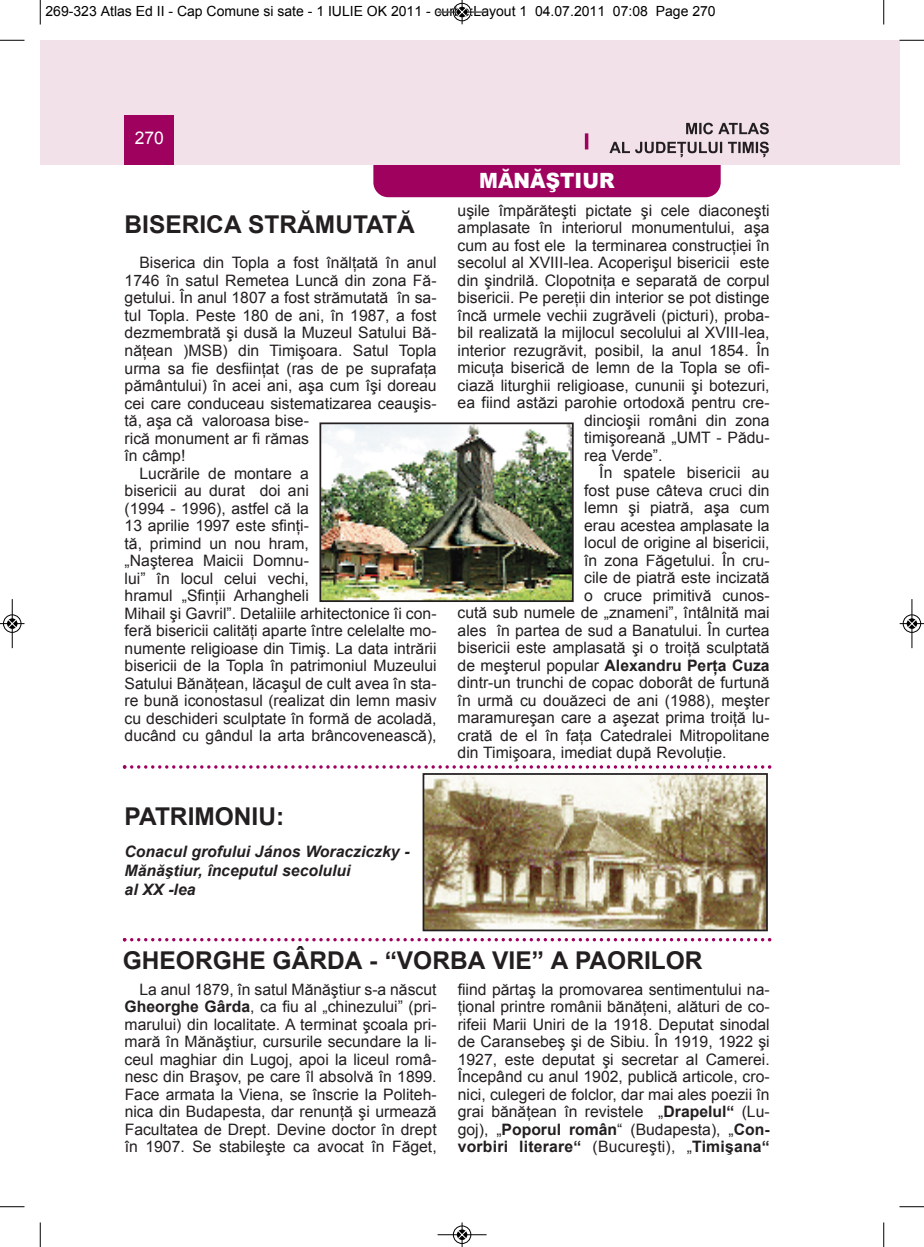
<style>
.page{position:relative;width:924px;height:1247px;background:#fff}
.page>*{position:absolute;margin:0;border:0;box-sizing:border-box;transform-origin:0 0}
.t1{font:700 24.5px "Arial";color:#231f20}
.t2{font:900 21px "Arial";color:#fff;scale:.95 1}
.t3{font:17.5px "Arial";color:#fff}
.t4{font:15.75px/17.5px "Arial";color:#231f20;text-align:justify}
.t5{font:italic 700 15.75px/18.9px "Arial";color:#231f20}
.t6{font:700 15.75px "Arial";color:#231f20}
.t7{font:14px "Arial";color:#000}
.s1{font-weight:400}
.s2{font-weight:700}
</style>
<div class="page">
<div style="left:884px;top:40px;width:15px;height:124px;background:#f3e1e9"></div>
<div style="left:373px;top:134px;width:348px;height:63px;background:#9e015e;border-radius:15px"></div>
<div style="left:40px;top:40px;width:844px;height:124px;background:#f3e1e9"></div>
<div style="left:125px;top:115px;width:49px;height:49px;background:#9e015e"></div>
<hr style="left:585px;top:133px;width:3px;height:16px;background:#9e015e">
<svg style="left:686px;top:123px;width:83px;height:11px"></svg>
<svg style="left:609px;top:142px;width:160px;height:15px"></svg>
<img style="left:322px;top:425px;width:249px;height:174px">
<div style="left:319px;top:422px;width:255px;height:180px;border:2px solid #231f20"></div>
<img style="left:425px;top:776px;width:340px;height:152px">
<div style="left:422px;top:773px;width:346px;height:158px;border:2px solid #231f20"></div>
<svg style="left:123px;top:765px;width:648px;height:3px"></svg>
<svg style="left:123px;top:938px;width:648px;height:3px"></svg>
<svg style="left:40px;top:0;width:1px;height:24px"></svg>
<svg style="left:0;top:40px;width:24px;height:1px"></svg>
<svg style="left:883px;top:0;width:1px;height:24px"></svg>
<svg style="left:899px;top:40px;width:25px;height:1px"></svg>
<svg style="left:40px;top:1222px;width:1px;height:24px"></svg>
<svg style="left:0;top:1206px;width:24px;height:1px"></svg>
<svg style="left:883px;top:1222px;width:1px;height:24px"></svg>
<svg style="left:899px;top:1206px;width:25px;height:1px"></svg>
<hr style="left:438px;top:12px;width:48px;height:1px;background:#000">
<div style="left:453px;top:3px;width:18px;height:18px;border:1px solid #000;border-radius:50%"></div>
<svg style="left:458px;top:0;width:8px;height:24px"></svg>
<hr style="left:438px;top:1234px;width:48px;height:1px;background:#000">
<div style="left:453px;top:1225px;width:18px;height:18px;border:1px solid #000;border-radius:50%"></div>
<svg style="left:458px;top:1222px;width:8px;height:24px"></svg>
<div style="left:3px;top:614px;width:19px;height:19px;border:1px solid #fff;border-radius:50%"></div>
<hr style="left:12px;top:599px;width:1px;height:49px;background:#000">
<div style="left:3px;top:614px;width:18px;height:18px;border:1px solid #000;border-radius:50%"></div>
<svg style="left:0;top:619px;width:24px;height:9px"></svg>
<div style="left:902px;top:614px;width:19px;height:19px;border:1px solid #fff;border-radius:50%"></div>
<hr style="left:911px;top:599px;width:1px;height:49px;background:#000">
<div style="left:903px;top:614px;width:18px;height:18px;border:1px solid #000;border-radius:50%"></div>
<svg style="left:900px;top:619px;width:24px;height:9px"></svg>
<p class="t7" style="left:46px;top:3px;width:672px">269-323 Atlas Ed II - Cap Comune si sate - 1 IULIE OK 2011 - curbe:Layout 1 04.07.2011 07:08 Page 270</p>
<p class="t3" style="left:135px;top:128px;width:31px">270</p>
<h1 class="t1" style="left:125px;top:211px;width:292px">BISERICA STRĂMuTATĂ</h1>
<p class="t4" style="left:139px;top:254px;width:299px">Biserica din Topla a fost înălţată în anul</p>
<p class="t4" style="left:125px;top:272px;width:313px">1746 în satul Remetea Luncă din zona Fă-</p>
<p class="t4" style="left:125px;top:289px;width:313px">getului. În anul 1807 a fost strămutată în sa-</p>
<p class="t4" style="left:125px;top:307px;width:313px">tul Topla. Peste 180 de ani, în 1987, a fost</p>
<p class="t4" style="left:125px;top:324px;width:313px">dezmembrată şi dusă la Muzeul Satului Bă-</p>
<p class="t4" style="left:125px;top:342px;width:313px">năţean )MSB) din Timişoara. Satul Topla</p>
<p class="t4" style="left:125px;top:359px;width:313px">urma sa fie desfiinţat (ras de pe suprafaţa</p>
<p class="t4" style="left:125px;top:377px;width:313px">pământului) în acei ani, aşa cum îşi doreau</p>
<p class="t4" style="left:125px;top:394px;width:313px">cei care conduceau sistematizarea ceauşis-</p>
<p class="t4" style="left:125px;top:412px;width:186px">tă, aşa că valoroasa bise-</p>
<p class="t4" style="left:125px;top:429px;width:186px">rică monument ar fi rămas</p>
<p class="t4" style="left:125px;top:447px;width:62px">în câmp!</p>
<p class="t4" style="left:139px;top:464px;width:171px">Lucrările de montare a</p>
<p class="t4" style="left:125px;top:482px;width:186px">bisericii au durat doi ani</p>
<p class="t4" style="left:125px;top:499px;width:186px">(1994 - 1996), astfel că la</p>
<p class="t4" style="left:125px;top:517px;width:186px">13 aprilie 1997 este sfinţi-</p>
<p class="t4" style="left:125px;top:534px;width:186px">tă, primind un nou hram,</p>
<p class="t4" style="left:125px;top:552px;width:186px">„Naşterea Maicii Domnu-</p>
<p class="t4" style="left:125px;top:569px;width:186px">lui” în locul celui vechi,</p>
<p class="t4" style="left:125px;top:587px;width:186px">hramul „Sfinţii Arhangheli</p>
<p class="t4" style="left:125px;top:604px;width:313px">Mihail şi Gavril”. Detaliile arhitectonice îi con-</p>
<p class="t4" style="left:125px;top:622px;width:313px">feră bisericii calităţi aparte între celelalte mo-</p>
<p class="t4" style="left:125px;top:639px;width:313px">numente religioase din Timiş. La data intrării</p>
<p class="t4" style="left:125px;top:657px;width:313px">bisericii de la Topla în patrimoniul Muzeului</p>
<p class="t4" style="left:125px;top:674px;width:313px">Satului Bănăţean, lăcaşul de cult avea în sta-</p>
<p class="t4" style="left:125px;top:692px;width:313px">re bună iconostasul (realizat din lemn masiv</p>
<p class="t4" style="left:125px;top:709px;width:313px">cu deschideri sculptate în formă de acoladă,</p>
<p class="t4" style="left:125px;top:727px;width:313px">ducând cu gândul la arta brâncovenească),</p>
<h1 class="t1" style="left:125px;top:802px;width:161px">PATRIMONIu:</h1>
<p class="t5" style="left:125px;top:842px;width:287px">Conacul grofului János Woracziczky -<br>Mănăştiur, începutul secolului<br>al XX -lea</p>
<h2 class="t2" style="left:479px;top:165px;width:144px">MĂNĂŞTIUR</h2>
<p class="t4" style="left:458px;top:201px;width:313px">uşile împărăteşti pictate şi cele diaconeşti</p>
<p class="t4" style="left:458px;top:219px;width:313px">amplasate în interiorul monumentului, aşa</p>
<p class="t4" style="left:458px;top:236px;width:313px">cum au fost ele la terminarea construcţiei în</p>
<p class="t4" style="left:458px;top:254px;width:313px">secolul al XVIII-lea. Acoperişul bisericii este</p>
<p class="t4" style="left:458px;top:271px;width:313px">din şindrilă. Clopotniţa e separată de corpul</p>
<p class="t4" style="left:458px;top:289px;width:313px">bisericii. Pe pereţii din interior se pot distinge</p>
<p class="t4" style="left:458px;top:306px;width:313px">încă urmele vechii zugrăveli (picturi), proba-</p>
<p class="t4" style="left:458px;top:324px;width:313px">bil realizată la mijlocul secolului al XVIII-lea,</p>
<p class="t4" style="left:458px;top:341px;width:313px">interior rezugrăvit, posibil, la anul 1854. În</p>
<p class="t4" style="left:458px;top:359px;width:313px">micuţa biserică de lemn de la Topla se ofi-</p>
<p class="t4" style="left:458px;top:376px;width:313px">ciază liturghii religioase, cununii şi botezuri,</p>
<p class="t4" style="left:458px;top:394px;width:313px">ea fiind astăzi parohie ortodoxă pentru cre-</p>
<p class="t4" style="left:584px;top:411px;width:187px">dincioşii români din zona</p>
<p class="t4" style="left:584px;top:429px;width:187px">timişoreană „UMT - Pădu-</p>
<p class="t4" style="left:584px;top:446px;width:80px">rea Verde”.</p>
<p class="t4" style="left:599px;top:464px;width:172px">În spatele bisericii au</p>
<p class="t4" style="left:584px;top:481px;width:187px">fost puse câteva cruci din</p>
<p class="t4" style="left:584px;top:499px;width:187px">lemn şi piatră, aşa cum</p>
<p class="t4" style="left:584px;top:516px;width:187px">erau acestea amplasate la</p>
<p class="t4" style="left:584px;top:534px;width:187px">locul de origine al bisericii,</p>
<p class="t4" style="left:584px;top:551px;width:187px">în zona Făgetului. În cru-</p>
<p class="t4" style="left:584px;top:569px;width:187px">cile de piatră este incizată</p>
<p class="t4" style="left:584px;top:586px;width:187px">o cruce primitivă cunos-</p>
<p class="t4" style="left:458px;top:604px;width:313px">cută sub numele de „znameni”, întâlnită mai</p>
<p class="t4" style="left:458px;top:621px;width:313px">ales în partea de sud a Banatului. În curtea</p>
<p class="t4" style="left:458px;top:639px;width:313px">bisericii este amplasată şi o troiţă sculptată</p>
<p class="t6" style="left:458px;top:656px;width:313px"><span class="s1">de meşterul popular</span> Alexandru Perţa Cuza</p>
<p class="t4" style="left:458px;top:674px;width:313px">dintr-un trunchi de copac doborât de furtună</p>
<p class="t4" style="left:458px;top:691px;width:313px">în urmă cu douăzeci de ani (1988), meşter</p>
<p class="t4" style="left:458px;top:709px;width:313px">maramureşan care a aşezat prima troiţă lu-</p>
<p class="t4" style="left:458px;top:726px;width:313px">crată de el în faţa Catedralei Mitropolitane</p>
<p class="t4" style="left:458px;top:744px;width:270px">din Timişoara, imediat după Revoluţie.</p>
<h1 class="t1" style="left:123px;top:947px;width:581px">GHEORGHE GÂRDA - “VORBA VIE” A PAORILOR</h1>
<p class="t4" style="left:125px;top:980px;width:314px;text-indent:15px">La anul 1879, în satul Mănăştiur s-a născut <span class="s2">Gheorghe Gârda</span>, ca fiu al „chinezului” (pri&shy;marului) din localitate. A terminat şcoala pri&shy;mară în Mănăştiur, cursurile secundare la li&shy;ceul maghiar din Lugoj, apoi la liceul româ&shy;nesc din Braşov, pe care îl absolvă în 1899.<br>Face armata la Viena, se înscrie la Politeh&shy;nica din Budapesta, dar renunţă şi urmează Facultatea de Drept. Devine doctor în drept în 1907. Se stabileşte ca avocat în Făget,</p>
<p class="t4" style="left:458px;top:980px;width:313px">fiind părtaş la promovarea sentimentului na&shy;ţional printre românii bănăţeni, alături de co&shy;rifeii Marii Uniri de la 1918. Deputat sinodal de Caransebeş şi de Sibiu. În 1919, 1922 şi 1927, este deputat şi secretar al Camerei.<br>Începând cu anul 1902, publică articole, cro&shy;nici, culegeri de folclor, dar mai ales poezii în grai bănăţean în revistele „<span class="s2">Drapelul“</span> (Lu&shy;goj), „<span class="s2">Poporul român</span>“ (Budapesta), „<span class="s2">Con&shy;vorbiri literare“</span> (Bucureşti), „<span class="s2">Timişana“</span></p>
</div>
